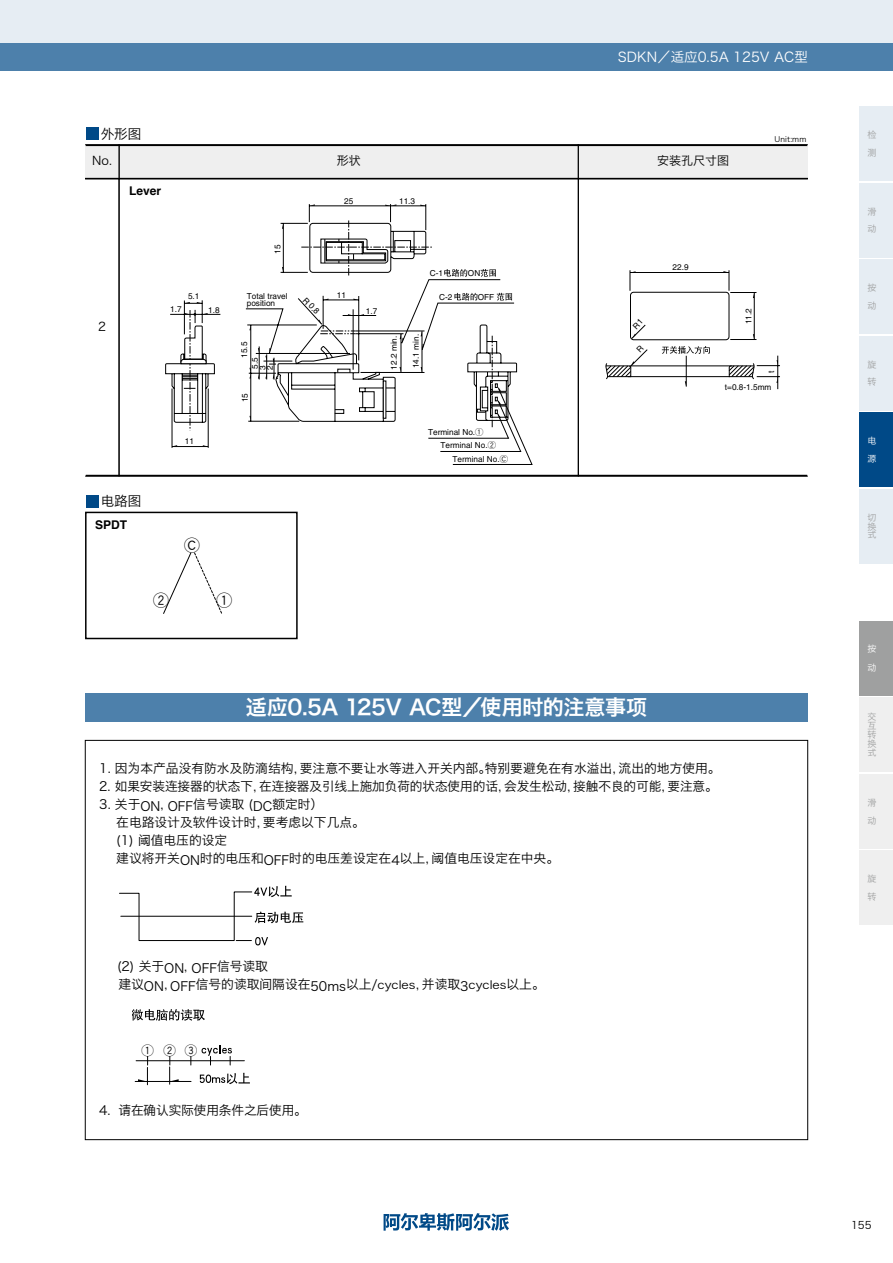
<style>
.page{position:relative;width:893px;height:1263px;background:#fff}
.page>*{position:absolute;margin:0;border:0;box-sizing:border-box;transform-origin:0 0}
.t1{font:21px "Hiragino Sans GB W6";letter-spacing:-.02em;color:#fff}
.t2{font:15.75px "Gthfr Alpha";color:#000}
.t3{font:13.5px "Hiragino Sans GB W3";color:#fff}
.t4{font:13.5px "Hiragino Sans GB W3";color:#000}
.t5{font:12.75px/18px "Hiragino Sans GB W3";color:#000}
.t6{font:12.3px "Gthfr Alpha";color:#000}
.t7{font:12px "Hiragino Sans GB W3";color:#000}
.t8{font:700 12px "Helvetica";color:#000}
.t9{font:10.5px "Hiragino Sans GB W3";color:#000}
.t10{font:9px/9px "Hiragino Sans GB W3";color:#9fa0a0}
.t11{font:9px/17.7px "Hiragino Sans GB W3";color:#fff}
.t12{font:8.25px/7.5px "Helvetica";color:#000}
.t13{font:7.5px "Hiragino Sans GB W3";letter-spacing:.025em;color:#000}
.s1{font-family:"Gthfr Alpha"}
.s2{font-size:11.25px}
</style>
<div class="page">
<div style="left:0;top:43px;width:893px;height:28px;background:#4d80ab"></div>
<div style="left:0;top:0;width:893px;height:43px;background:#e6edf3"></div>
<svg style="left:384px;top:1213px;width:125px;height:18px"></svg>
<div style="left:859px;top:850px;width:34px;height:75px;background:#efefef"></div>
<div style="left:859px;top:774px;width:34px;height:74px;background:#efefef"></div>
<div style="left:859px;top:697px;width:34px;height:75px;background:#efefef"></div>
<div style="left:859px;top:106px;width:34px;height:75px;background:#e6edf3"></div>
<div style="left:859px;top:183px;width:34px;height:74px;background:#e6edf3"></div>
<div style="left:859px;top:259px;width:34px;height:75px;background:#e6edf3"></div>
<div style="left:859px;top:336px;width:34px;height:74px;background:#e6edf3"></div>
<div style="left:859px;top:412px;width:34px;height:75px;background:#004987"></div>
<div style="left:859px;top:489px;width:34px;height:74px;background:#e6edf3"></div>
<div style="left:859px;top:621px;width:34px;height:74px;background:#9fa0a0"></div>
<hr style="left:136px;top:1060px;width:108px;height:1px;background:#000">
<hr style="left:135px;top:1081px;width:56px;height:1px;background:#000">
<svg style="left:200px;top:1073px;width:50px;height:11px"></svg>
<svg style="left:202px;top:1045px;width:30px;height:20px"></svg>
<svg style="left:133px;top:1009px;width:72px;height:12px"></svg>
<svg style="left:169px;top:1056px;width:10px;height:28px"></svg>
<svg style="left:138px;top:1056px;width:10px;height:29px"></svg>
<svg style="left:119px;top:886px;width:184px;height:59px"></svg>
<div style="left:119px;top:145px;width:459px;height:33px;background:#efefef"></div>
<div style="left:85px;top:145px;width:34px;height:33px;background:#efefef"></div>
<div style="left:87px;top:128px;width:12px;height:12px;background:#004987"></div>
<div style="left:578px;top:145px;width:230px;height:33px;background:#efefef"></div>
<div style="left:87px;top:495px;width:12px;height:12px;background:#004987"></div>
<svg style="left:165px;top:204px;width:367px;height:261px"></svg>
<div style="left:578px;top:179px;width:230px;height:297px;border:1px solid #000"></div>
<svg style="left:163px;top:552px;width:59px;height:62px"></svg>
<div style="left:85px;top:512px;width:213px;height:127px;border:2px solid #000"></div>
<hr style="left:85px;top:178px;width:723px;height:1px;background:#000">
<hr style="left:86px;top:475px;width:721px;height:1px;background:#000">
<hr style="left:86px;top:145px;width:721px;height:1px;background:#000">
<div style="left:85px;top:693px;width:723px;height:29px;background:#4d80ab"></div>
<svg style="left:605px;top:270px;width:175px;height:120px"></svg>
<p class="t4" style="left:101px;top:125px;width:42px">外形图</p>
<p class="t7" style="left:92px;top:153px;width:21px">No.</p>
<p class="t7" style="left:337px;top:153px;width:25px">形状</p>
<p class="t8" style="left:129px;top:181px;width:34px">Lever</p>
<p class="t12" style="left:344px;top:197px;width:11px">25</p>
<p class="t12" style="left:399px;top:197px;width:18px">11.3</p>
<p class="t7" style="left:98px;top:319px;width:9px">2</p>
<p class="t12" style="left:188px;top:293px;width:13px">5.1</p>
<p class="t12" style="left:170px;top:306px;width:13px">1.7</p>
<p class="t12" style="left:208px;top:306px;width:13px">1.8</p>
<p class="t12" style="left:185px;top:437px;width:11px">11</p>
<p class="t12" style="left:274px;top:253px;width:11px;rotate:-90deg">15</p>
<p class="t12" style="left:247px;top:292px;width:42px">Total travel position</p>
<p class="t12" style="left:239px;top:369px;width:28px;line-height:10.6px;text-indent:11px;rotate:-90deg">15.5<br>5.5</p>
<p class="t12" style="left:259px;top:370px;width:6px;rotate:-90deg">3<br>2</p>
<p class="t12" style="left:241px;top:402px;width:11px;rotate:-90deg">15</p>
<p class="t12" style="left:307px;top:296px;width:21px;rotate:46deg">R 0.8</p>
<p class="t12" style="left:337px;top:291px;width:11px">11</p>
<p class="t4" style="left:101px;top:492px;width:42px">电路图</p>
<p class="t8" style="left:95px;top:515px;width:34px">SPDT</p>
<p class="t2" style="left:184px;top:538px;width:17px">C</p>
<p class="t2" style="left:153px;top:593px;width:17px">2</p>
<p class="t2" style="left:216px;top:593px;width:17px">1</p>
<p class="t12" style="left:366px;top:307px;width:13px">1.7</p>
<p class="t12" style="left:430px;top:269px;width:15px">C-1</p>
<p class="t12" style="left:468px;top:269px;width:14px">ON</p>
<p class="t12" style="left:439px;top:293px;width:15px">C-2</p>
<p class="t12" style="left:478px;top:293px;width:18px">OFF</p>
<p class="t12" style="left:390px;top:370px;width:35px;rotate:-90deg">12.2 min.</p>
<p class="t12" style="left:412px;top:368px;width:35px;rotate:-90deg">14.1 min.</p>
<p class="t12" style="left:428px;top:428px;width:57px">Terminal No.<span class="s1">1</span></p>
<p class="t12" style="left:441px;top:442px;width:57px">Terminal No.<span class="s1">2</span></p>
<p class="t12" style="left:453px;top:455px;width:57px">Terminal No.<span class="s1">C</span></p>
<p class="t3" style="left:618px;top:48px;width:191px">SDKN／适应0.5A 125V AC型</p>
<p class="t7" style="left:657px;top:153px;width:73px">安装孔尺寸图</p>
<p class="t13" style="left:774px;top:134px;width:33px">Unit:mm</p>
<p class="t12" style="left:672px;top:263px;width:18px">22.9</p>
<p class="t12" style="left:745px;top:324px;width:18px;rotate:-90deg">11.2</p>
<p class="t12" style="left:768px;top:373px;width:4px;rotate:-90deg">t</p>
<p class="t12" style="left:725px;top:383px;width:48px">t=0.8-1.5mm</p>
<h1 class="t1" style="left:246px;top:694px;width:402px">适应0.5A 125V AC型／使用时的注意事项</h1>
<p class="t5" style="left:99px;top:759px;width:623px">1. 因为本产品没有防水及防滴结构，要注意不要让水等进入开关内部。特别要避免在有水溢出，流出的地方使用。</p>
<p class="t5" style="left:99px;top:777px;width:620px">2. 如果安装连接器的状态下，在连接器及引线上施加负荷的状态使用的话，会发生松动，接触不良的可能，要注意。</p>
<p class="t5" style="left:116px;top:795px;width:444px;text-indent:-17px">3. 关于ON, OFF信号读取 (DC额定时）<br>在电路设计及软件设计时，要考虑以下几点。<br>(1) 阈值电压的设定<br>建议将开关ON时的电压和OFF时的电压差设定在4以上，阈值电压设定在中央。</p>
<p class="t5" style="left:117px;top:957px;width:429px">(2) 关于ON, OFF信号读取<br>建议ON，OFF信号的读取间隔设在50ms以上/<span class="s2">cycles</span>，并读取3<span class="s2">cycles</span>以上。</p>
<p class="t6" style="left:141px;top:1044px;width:57px">123</p>
<p class="t5" style="left:99px;top:1101px;width:209px">4. 请在确认实际使用条件之后使用。</p>
<p class="t10" style="left:867px;top:126px;width:10px;line-height:17.9px">检测</p>
<p class="t10" style="left:867px;top:202px;width:10px;line-height:17.9px">滑动</p>
<p class="t10" style="left:867px;top:279px;width:10px;line-height:17.9px">按动</p>
<p class="t10" style="left:867px;top:355px;width:10px;line-height:17.9px">旋转</p>
<p class="t11" style="left:867px;top:432px;width:10px">电源</p>
<p class="t10" style="left:867px;top:513px;width:10px;text-align:justify">切换式</p>
<p class="t11" style="left:867px;top:640px;width:10px">按动</p>
<p class="t10" style="left:867px;top:712px;width:10px;text-align:justify">交互转换式</p>
<p class="t10" style="left:867px;top:793px;width:10px;line-height:18px">滑动</p>
<p class="t10" style="left:867px;top:869px;width:10px;line-height:18px">旋转</p>
<p class="t9" style="left:851px;top:1218px;width:22px">155</p>
</div>
